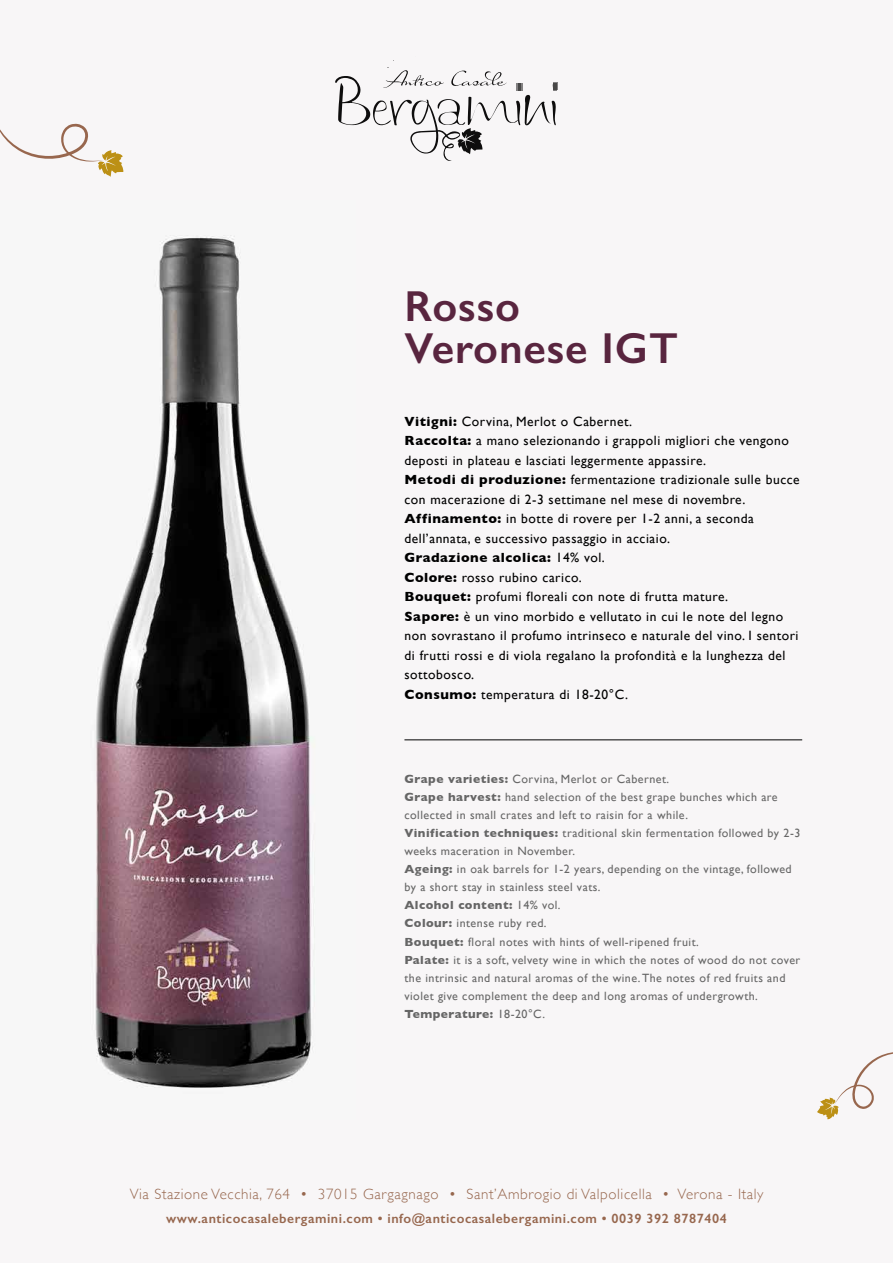
<style>
.page{position:relative;width:893px;height:1263px;background:#f8f6f7}
.page>*{position:absolute;margin:0;border:0;box-sizing:border-box;transform-origin:0 0}
.t1{font:600 43.5px/42px "Gill Sans";letter-spacing:.02em;color:#59253f}
.t2{font:300 15px "Gill Sans";letter-spacing:.04em;color:#97674e}
.t3{font:13.5px/19.5px "Gill Sans";letter-spacing:.04em;color:#000}
.t4{font:600 13.5px "Gill Sans";letter-spacing:.04em;color:#97674e}
.t5{font:12px/18px "Gill Sans";letter-spacing:.04em;color:#666}
.s1{font-weight:700}
</style>
<div class="page">
<svg style="left:335px;top:67px;width:223px;height:94px"></svg>
<hr style="left:404px;top:739px;width:398px;height:1px;background:#000">
<svg style="left:0;top:123px;width:123px;height:54px"></svg>
<svg style="left:817px;top:1052px;width:76px;height:67px"></svg>
<img style="left:95px;top:235px;width:218px;height:853px">
<h1 class="t1" style="left:404px;top:285px;width:275px">Rosso<br>Veronese IGT</h1>
<p class="t3" style="left:404px;top:411px;width:397px"><span class="s1">Vitigni:</span> Corvina, Merlot o Cabernet.<br><span class="s1">Raccolta:</span> a mano selezionando i grappoli migliori che vengono deposti in plateau e lasciati leggermente appassire.<br><span class="s1">Metodi di produzione:</span> fermentazione tradizionale sulle bucce con macerazione di 2-3 settimane nel mese di novembre.<br><span class="s1">Affinamento:</span> in botte di rovere per 1-2 anni, a seconda dell’annata, e successivo passaggio in acciaio.<br><span class="s1">Gradazione alcolica:</span> 14% vol.<br><span class="s1">Colore:</span> rosso rubino carico.<br><span class="s1">Bouquet:</span> profumi floreali con note di frutta mature.<br><span class="s1">Sapore:</span> è un vino morbido e vellutato in cui le note del legno non sovrastano il profumo intrinseco e naturale del vino. I sentori di frutti rossi e di viola regalano la profondità e la lunghezza del sottobosco.<br><span class="s1">Consumo:</span> temperatura di 18-20°C.</p>
<p class="t5" style="left:404px;top:770px;width:397px"><span class="s1">Grape varieties:</span> Corvina, Merlot or Cabernet.<br><span class="s1">Grape harvest:</span> hand selection of the best grape bunches which are collected in small crates and left to raisin for a while.<br><span class="s1">Vinification techniques:</span> traditional skin fermentation followed by 2-3 weeks maceration in November.<br><span class="s1">Ageing:</span> in oak barrels for 1-2 years, depending on the vintage, followed by a short stay in stainless steel vats.<br><span class="s1">Alcohol content:</span> 14% vol.<br><span class="s1">Colour:</span> intense ruby red.<br><span class="s1">Bouquet:</span> floral notes with hints of well-ripened fruit.<br><span class="s1">Palate:</span> it is a soft, velvety wine in which the notes of wood do not cover the intrinsic and natural aromas of the wine. The notes of red fruits and violet give complement the deep and long aromas of undergrowth.<br><span class="s1">Temperature:</span> 18-20°C.</p>
<p class="t2" style="left:130px;top:1182px;width:635px">Via Stazione Vecchia, 764 • 37015 Gargagnago • Sant’Ambrogio di Valpolicella • Verona - Italy</p>
<p class="t4" style="left:166px;top:1210px;width:562px">www.anticocasalebergamini.com • info@anticocasalebergamini.com • 0039 392 8787404</p>
</div>
